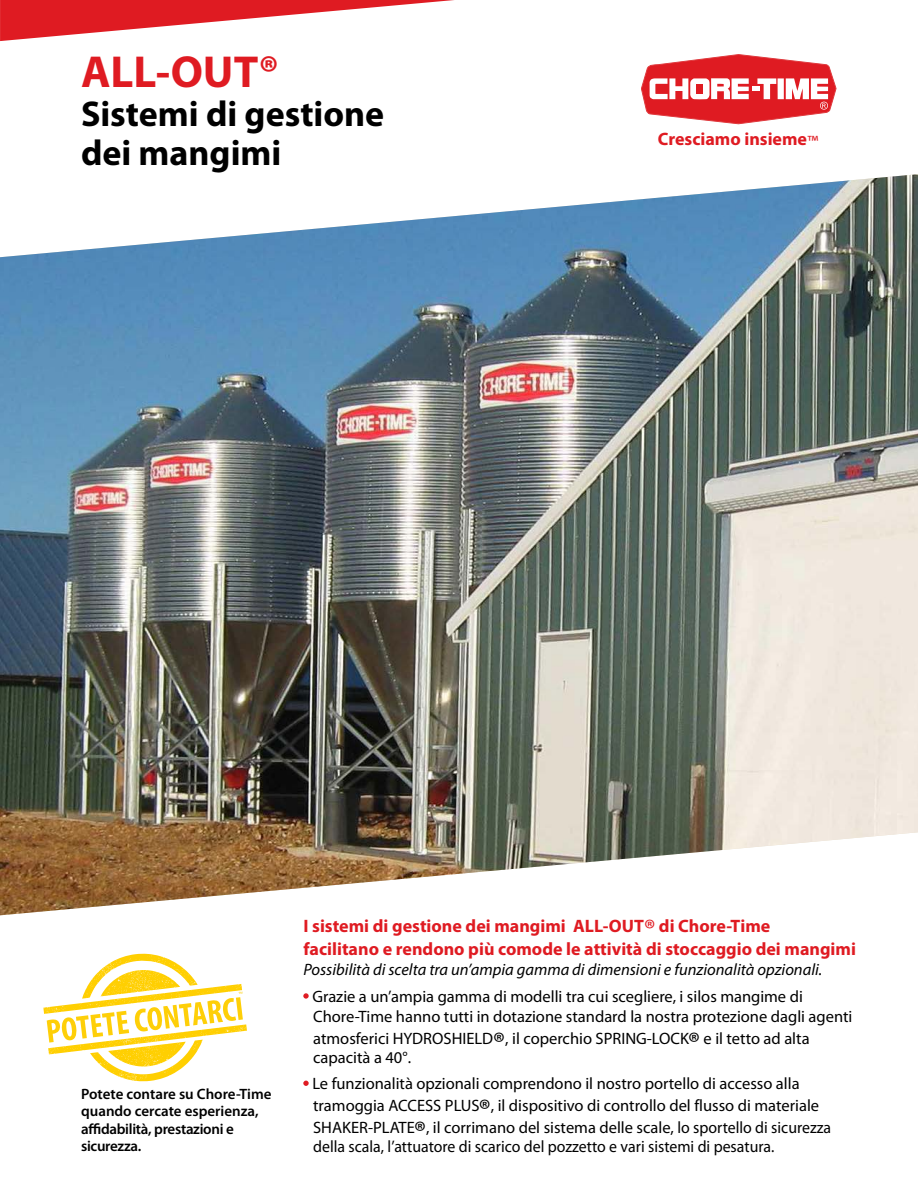
<style>
.page{position:relative;width:918px;height:1188px;background:#fff}
.page>*{position:absolute;margin:0;border:0;box-sizing:border-box;transform-origin:0 0}
.t1{font:700 45px "Myriad Pro";color:#df1b22}
.t2{font:700 36px/39px "Myriad Pro";color:#000}
.t3{font:700 18px/22.5px "Myriad Pro";color:#df1b22}
.t4{font:16.5px/19.8px "Myriad Pro";color:#000}
.t5{font:italic 16.5px "Myriad Pro";color:#000}
.t6{font:16.5px "Myriad Pro";color:#000;scale:.96 1}
.t7{font:600 15px/17.2px "Myriad Pro";letter-spacing:-.005em;color:#000}
.s1{font-weight:400}
.s2{font-weight:400;font-size:27px}
.s3{font-size:18px;color:#df1b22}
.s4{font-size:28.5px}
</style>
<div class="page">
<img style="left:0;top:174px;width:918px;height:741px">
<svg style="left:641px;top:54px;width:195px;height:70px"></svg>
<svg style="left:303px;top:993px;width:6px;height:6px"></svg>
<svg style="left:303px;top:1081px;width:6px;height:5px"></svg>
<svg style="left:0;top:0;width:454px;height:41px"></svg>
<svg style="left:43px;top:954px;width:204px;height:127px"></svg>
<h1 class="t1" style="left:81px;top:43px;width:199px">ALL-OUT®</h1>
<h2 class="t2" style="left:81px;top:94px;width:305px">Sistemi di gestione dei mangimi</h2>
<p class="t3" style="left:658px;top:127px;width:162px">Cresciamo insieme<span class="s1">™</span></p>
<p class="t7" style="left:81px;top:1085px;width:192px">Potete contare su Chore-Time quando cercate esperienza, affidabilità, prestazioni e sicurezza.</p>
<p class="t3" style="left:303px;top:914px;width:554px">I sistemi di gestione dei mangimi ALL-OUT<span class="s2">®</span> di Chore-Time<br>facilitano e rendono più comode le attività di stoccaggio dei mangimi</p>
<p class="t5" style="left:303px;top:959px;width:520px">Possibilità di scelta tra un’ampia gamma di dimensioni e funzionalità opzionali.</p>
<p class="t4" style="left:313px;top:986px;width:541px;text-indent:-10px"><span class="s3">•</span> Grazie a un’ampia gamma di modelli tra cui scegliere, i silos mangime di<br>Chore-Time hanno tutti in dotazione standard la nostra protezione dagli agenti</p>
<p class="t4" style="left:313px;top:1028px;width:498px">atmosferici HYDROSHIELD<span class="s4">®</span>, il coperchio SPRING-LOCK<span class="s4">®</span> e il tetto ad alta capacità a 40°.</p>
<p class="t4" style="left:313px;top:1073px;width:520px;line-height:21.6px;text-indent:-10px"><span class="s3">•</span> Le funzionalità opzionali comprendono il nostro portello di accesso alla tramoggia ACCESS PLUS<span class="s4">®</span>, il dispositivo di controllo del flusso di materiale<br>SHAKER-PLATE<span class="s4">®</span>, il corrimano del sistema delle scale, lo sportello di sicurezza</p>
<p class="t6" style="left:313px;top:1137px;width:482px">della scala, l’attuatore di scarico del pozzetto e vari sistemi di pesatura.</p>
</div>
